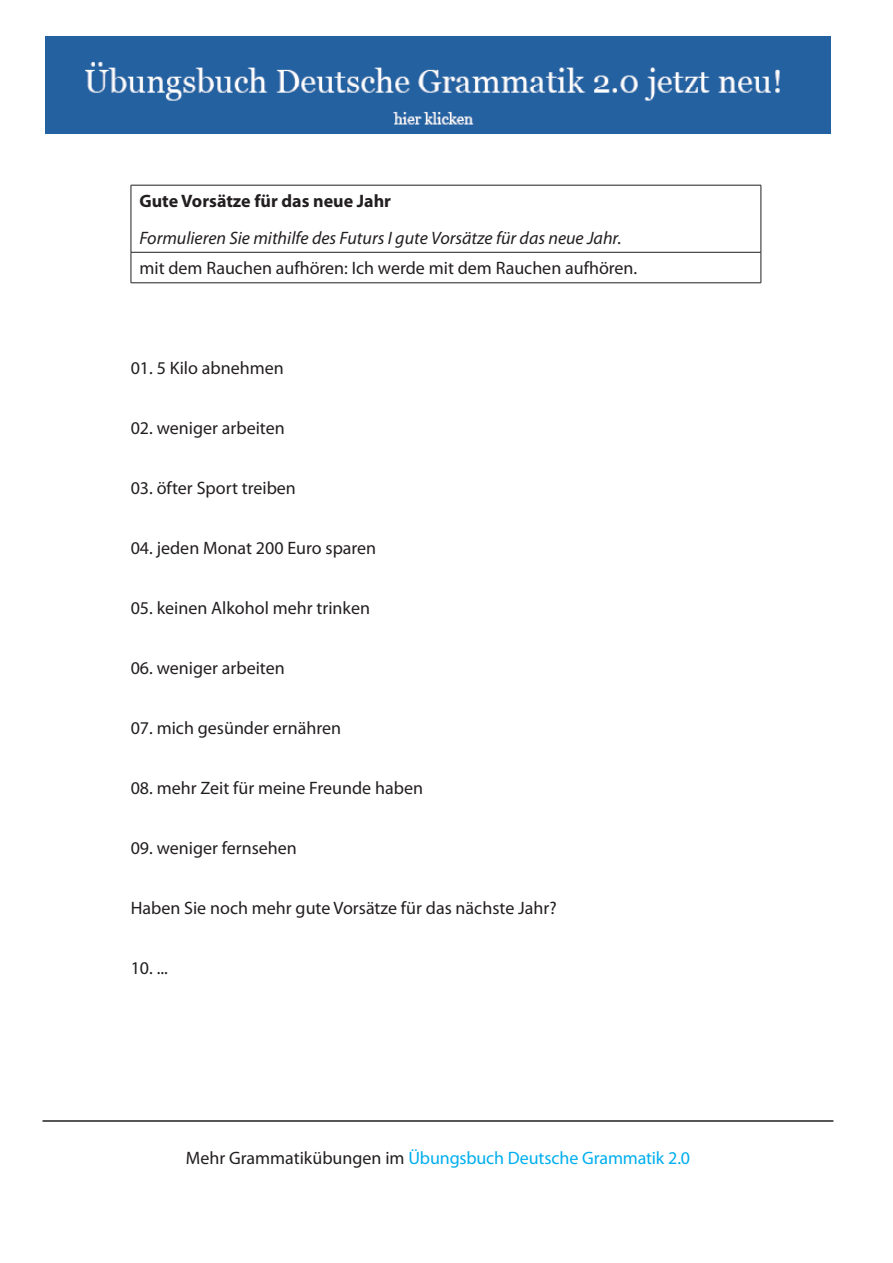
<style>
.page{position:relative;width:893px;height:1263px;background:#fff}
.page>*{position:absolute;margin:0;border:0;box-sizing:border-box;transform-origin:0 0}
.Doppelter_Absatz{font:18px "Myriad Pro";color:#231f20}
.Absatz_Kopftabelle_U{font:italic 18px "Myriad Pro";color:#231f20}
.t1{font:18px "Myriad Pro";letter-spacing:-.005em;color:#00aeef}
.Absatz_Kopftabelle{font:18px "Myriad Pro";color:#231f20}
.Absatz_Kopftabelle_Ü{font:700 18px "Myriad Pro";color:#231f20}
.s1{color:#231f20}
</style>
<div class="page">
<hr style="left:43px;top:1120px;width:790px;height:2px;background:#231f20">
<img style="left:45px;top:37px;width:786px;height:96px">
<hr style="left:131px;top:252px;width:630px;height:1px;background:#231f20">
<hr style="left:131px;top:185px;width:630px;height:1px;background:#231f20">
<hr style="left:131px;top:185px;width:1px;height:67px;background:#231f20">
<hr style="left:761px;top:185px;width:1px;height:67px;background:#231f20">
<hr style="left:131px;top:252px;width:1px;height:31px;background:#231f20">
<hr style="left:761px;top:252px;width:1px;height:31px;background:#231f20">
<hr style="left:131px;top:283px;width:630px;height:1px;background:#231f20">
<p class="Absatz_Kopftabelle_Ü" style="left:139px;top:189px;width:253px">Gute Vorsätze für das neue Jahr</p>
<p class="Absatz_Kopftabelle_U" style="left:139px;top:227px;width:484px">Formulieren Sie mithilfe des Futurs I gute Vorsätze für das neue Jahr.</p>
<p class="Absatz_Kopftabelle" style="left:139px;top:257px;width:499px">mit dem Rauchen aufhören: Ich werde mit dem Rauchen aufhören.</p>
<p class="Doppelter_Absatz" style="left:131px;top:356px;width:155px">01. 5 Kilo abnehmen</p>
<p class="Doppelter_Absatz" style="left:131px;top:416px;width:156px">02. weniger arbeiten</p>
<p class="Doppelter_Absatz" style="left:131px;top:476px;width:167px">03. öfter Sport treiben</p>
<p class="Doppelter_Absatz" style="left:131px;top:536px;width:247px">04. jeden Monat 200 Euro sparen</p>
<p class="Doppelter_Absatz" style="left:131px;top:596px;width:241px">05. keinen Alkohol mehr trinken</p>
<p class="Doppelter_Absatz" style="left:131px;top:656px;width:156px">06. weniger arbeiten</p>
<p class="Doppelter_Absatz" style="left:131px;top:716px;width:212px">07. mich gesünder ernähren</p>
<p class="Doppelter_Absatz" style="left:131px;top:776px;width:294px">08. mehr Zeit für meine Freunde haben</p>
<p class="Doppelter_Absatz" style="left:131px;top:836px;width:168px">09. weniger fernsehen</p>
<p class="Doppelter_Absatz" style="left:131px;top:896px;width:427px">Haben Sie noch mehr gute Vorsätze für das nächste Jahr?</p>
<p class="Doppelter_Absatz" style="left:131px;top:956px;width:39px">10. ...</p>
<p class="t1" style="left:186px;top:1147px;width:506px"><span class="s1">Mehr Grammatikübungen im</span> Übungsbuch Deutsche Grammatik 2.0</p>
</div>
